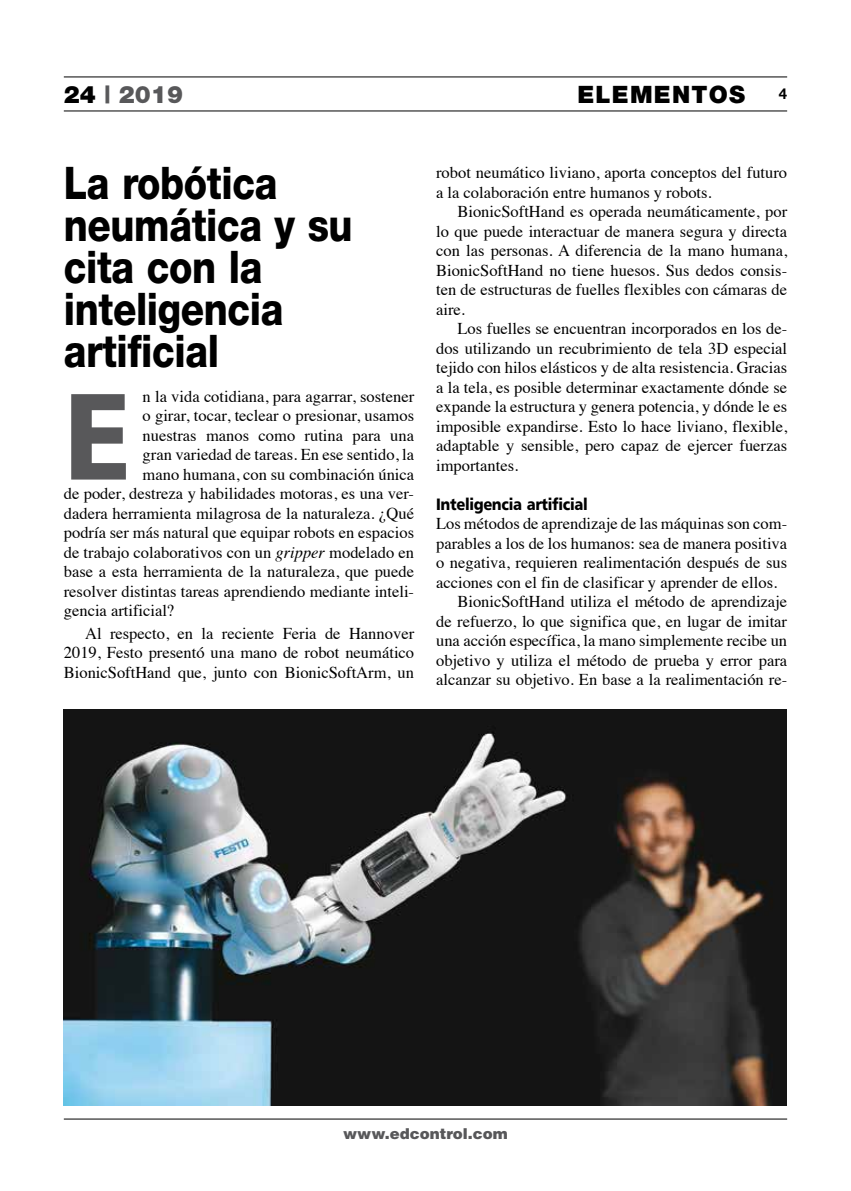
<style>
.page{position:relative;width:851px;height:1191px;background:#fff}
.page>*{position:absolute;margin:0;border:0;box-sizing:border-box;transform-origin:0 0}
.t1{font:123px "Humanist 777 BT Black B";color:#58585a;scale:.9 1}
.t2{font:800 45px/42px "Helvetica Neue LT Std";letter-spacing:-.01em;color:#000;scale:.85 1}
.t3{font:900 24px "Helvetica Neue";letter-spacing:.05em;color:#000}
.t4{font:900 24px "Helvetica Neue";color:#58585a}
.t5{font:16.5px/19.5px "Times";color:#000;text-align:justify}
.t6{font:16.5px "Humanist 777 BT Black B";letter-spacing:-.02em;color:#000;scale:.9 1}
.t7{font:900 15px "Helvetica";color:#58585a}
.t8{font:700 15px "Helvetica Neue";color:#000}
.s1{color:#000}
.s2{font-style:italic}
</style>
<div class="page">
<hr style="left:64px;top:111px;width:723px;height:1px;background:#000">
<hr style="left:64px;top:77px;width:723px;height:1px;background:#000">
<hr style="left:64px;top:1118px;width:723px;height:1px;background:#000">
<img style="left:64px;top:709px;width:722px;height:397px">
<h3 class="t4" style="left:64px;top:80px;width:121px"><span class="s1">24</span> | 2019</h3>
<h3 class="t3" style="left:577px;top:80px;width:169px">ELEMENTOS</h3>
<p class="t8" style="left:778px;top:82px;width:10px">4</p>
<h2 class="t2" style="left:64px;top:162px;width:341px">La robótica neumática y su cita con la inteligencia artificial</h2>
<h1 class="t1" style="left:64px;top:357px;width:77px">E</h1>
<p class="t5" style="left:143px;top:385px;width:273px">n la vida cotidiana, para agarrar, sostener</p>
<p class="t5" style="left:143px;top:404px;width:273px">o girar, tocar, teclear o presionar, usamos</p>
<p class="t5" style="left:143px;top:424px;width:273px">nuestras manos como rutina para una</p>
<p class="t5" style="left:143px;top:443px;width:273px">gran variedad de tareas. En ese sentido, la</p>
<p class="t5" style="left:143px;top:463px;width:273px">mano humana, con su combinación única</p>
<p class="t5" style="left:64px;top:482px;width:352px">de poder, destreza y habilidades motoras, es una ver-</p>
<p class="t5" style="left:64px;top:502px;width:352px">dadera herramienta milagrosa de la naturaleza. ¿Qué</p>
<p class="t5" style="left:64px;top:521px;width:352px">podría ser más natural que equipar robots en espacios</p>
<p class="t5" style="left:64px;top:541px;width:352px">de trabajo colaborativos con un <span class="s2">gripper</span> modelado en</p>
<p class="t5" style="left:64px;top:560px;width:352px">base a esta herramienta de la naturaleza, que puede</p>
<p class="t5" style="left:64px;top:580px;width:352px">resolver distintas tareas aprendiendo mediante inteli-</p>
<p class="t5" style="left:64px;top:599px;width:112px">gencia artificial?</p>
<p class="t5" style="left:64px;top:622px;width:352px;text-indent:21px">Al respecto, en la reciente Feria de Hannover 2019, Festo presentó una mano de robot neumático BionicSoftHand que, junto con BionicSoftArm, un</p>
<p class="t5" style="left:436px;top:162px;width:352px">robot neumático liviano, aporta conceptos del futuro a la colaboración entre humanos y robots.</p>
<p class="t5" style="left:436px;top:201px;width:352px;text-indent:21px">BionicSoftHand es operada neumáticamente, por lo que puede interactuar de manera segura y directa con las personas. A diferencia de la mano humana, BionicSoftHand no tiene huesos. Sus dedos consis&shy;ten de estructuras de fuelles flexibles con cámaras de aire.</p>
<p class="t5" style="left:436px;top:318px;width:352px;text-indent:21px">Los fuelles se encuentran incorporados en los de&shy;dos utilizando un recubrimiento de tela 3D especial tejido con hilos elásticos y de alta resistencia. Gracias a la tela, es posible determinar exactamente dónde se expande la estructura y genera potencia, y dónde le es imposible expandirse. Esto lo hace liviano, flexible, adaptable y sensible, pero capaz de ejercer fuerzas importantes.</p>
<p class="t6" style="left:436px;top:493px;width:170px">Inteligencia artificial</p>
<p class="t5" style="left:436px;top:512px;width:352px">Los métodos de aprendizaje de las máquinas son com-</p>
<p class="t5" style="left:436px;top:532px;width:352px">parables a los de los humanos: sea de manera positiva</p>
<p class="t5" style="left:436px;top:552px;width:352px">o negativa, requieren realimentación después de sus</p>
<p class="t5" style="left:436px;top:571px;width:342px">acciones con el fin de clasificar y aprender de ellos.</p>
<p class="t5" style="left:457px;top:591px;width:331px">BionicSoftHand utiliza el método de aprendizaje</p>
<p class="t5" style="left:436px;top:610px;width:352px">de refuerzo, lo que significa que, en lugar de imitar</p>
<p class="t5" style="left:436px;top:630px;width:352px">una acción específica, la mano simplemente recibe un</p>
<p class="t5" style="left:436px;top:649px;width:352px">objetivo y utiliza el método de prueba y error para</p>
<p class="t5" style="left:436px;top:669px;width:352px">alcanzar su objetivo. En base a la realimentación re-</p>
<p class="t7" style="left:343px;top:1124px;width:166px">www.edcontrol.com</p>
</div>
